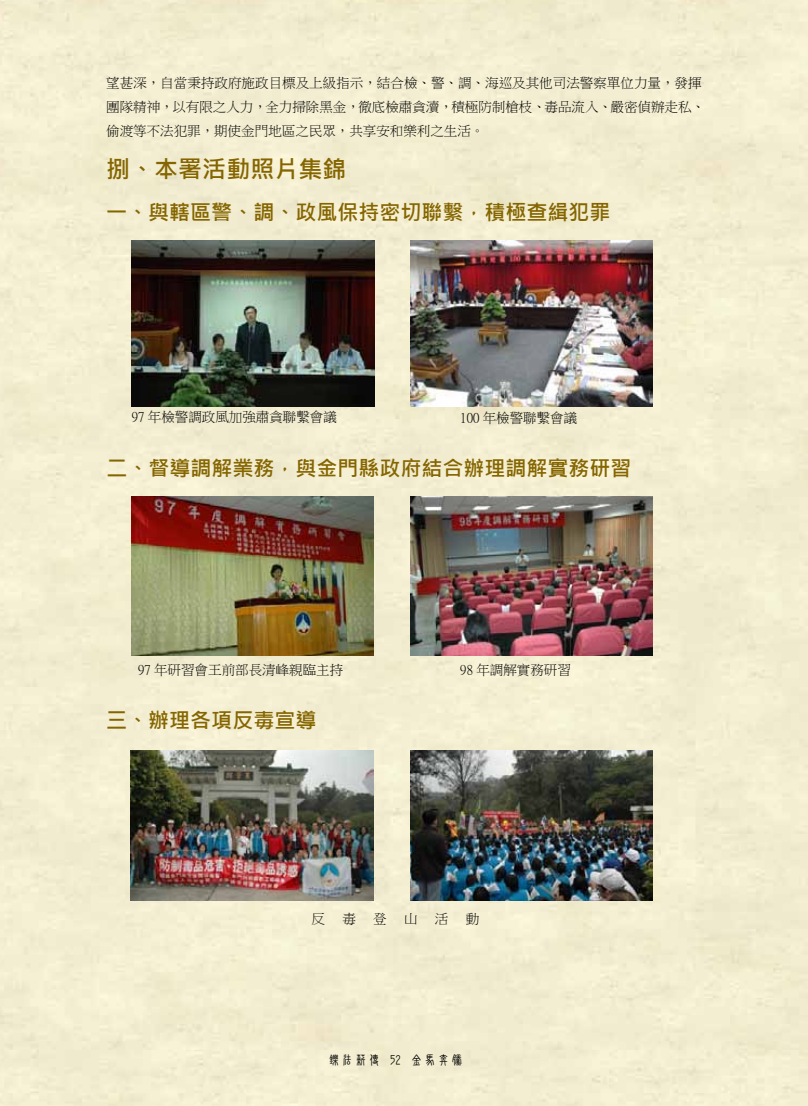
<style>
.page{position:relative;width:808px;height:1106px;background:#f3eed1}
.page>*{position:absolute;margin:0;border:0;box-sizing:border-box;transform-origin:0 0}
.t1{font:700 24px "Microsoft Jheng Hei";color:#856500}
.t2{font:700 21px "Microsoft Jheng Hei";color:#856500}
.t3{font:13.5px/24px "P Ming Li U";color:#000}
.t4{font:13.5px "DF New Chuan Md HKP BF";color:#000}
</style>
<div class="page">
<img style="left:410px;top:240px;width:243px;height:166px">
<img style="left:132px;top:240px;width:242px;height:166px">
<img style="left:131px;top:496px;width:242px;height:159px">
<img style="left:410px;top:496px;width:243px;height:159px">
<img style="left:410px;top:750px;width:243px;height:150px">
<img style="left:131px;top:750px;width:242px;height:150px">
<p class="t3" style="left:106px;top:71px;width:600px">望甚深，自當秉持政府施政目標及上級指示，結合檢、警、調、海巡及其他司法警察單位力量，發揮團隊精神，以有限之人力，全力掃除黑金，徹底檢肅貪瀆，積極防制槍枝、毒品流入、嚴密偵辦走私、偷渡等不法犯罪，期使金門地區之民眾，共享安和樂利之生活。</p>
<h1 class="t1" style="left:106px;top:155px;width:242px">捌、本署活動照片集錦</h1>
<h2 class="t2" style="left:106px;top:199px;width:506px">一、與轄區警、調、政風保持密切聯繫，積極查緝犯罪</h2>
<p class="t3" style="left:132px;top:405px;width:207px">97 年檢警調政風加強肅貪聯繫會議</p>
<p class="t3" style="left:460px;top:406px;width:118px">100 年檢警聯繫會議</p>
<h2 class="t2" style="left:107px;top:455px;width:526px">二、督導調解業務，與金門縣政府結合辦理調解實務研習</h2>
<p class="t3" style="left:138px;top:658px;width:207px">97 年研習會王前部長清峰親臨主持</p>
<p class="t3" style="left:460px;top:658px;width:112px">98 年調解實務研習</p>
<h2 class="t2" style="left:106px;top:707px;width:212px">三、辦理各項反毒宣導</h2>
<p class="t3" style="left:311px;top:906px;width:15px">反</p>
<p class="t3" style="left:342px;top:906px;width:15px">毒</p>
<p class="t3" style="left:373px;top:906px;width:15px">登</p>
<p class="t3" style="left:404px;top:906px;width:15px">山</p>
<p class="t3" style="left:435px;top:906px;width:15px">活</p>
<p class="t3" style="left:466px;top:906px;width:15px">動</p>
<p class="t4" style="left:327px;top:1053px;width:138px">鑠法薪傳 52 金馬奔騰</p>
</div>
